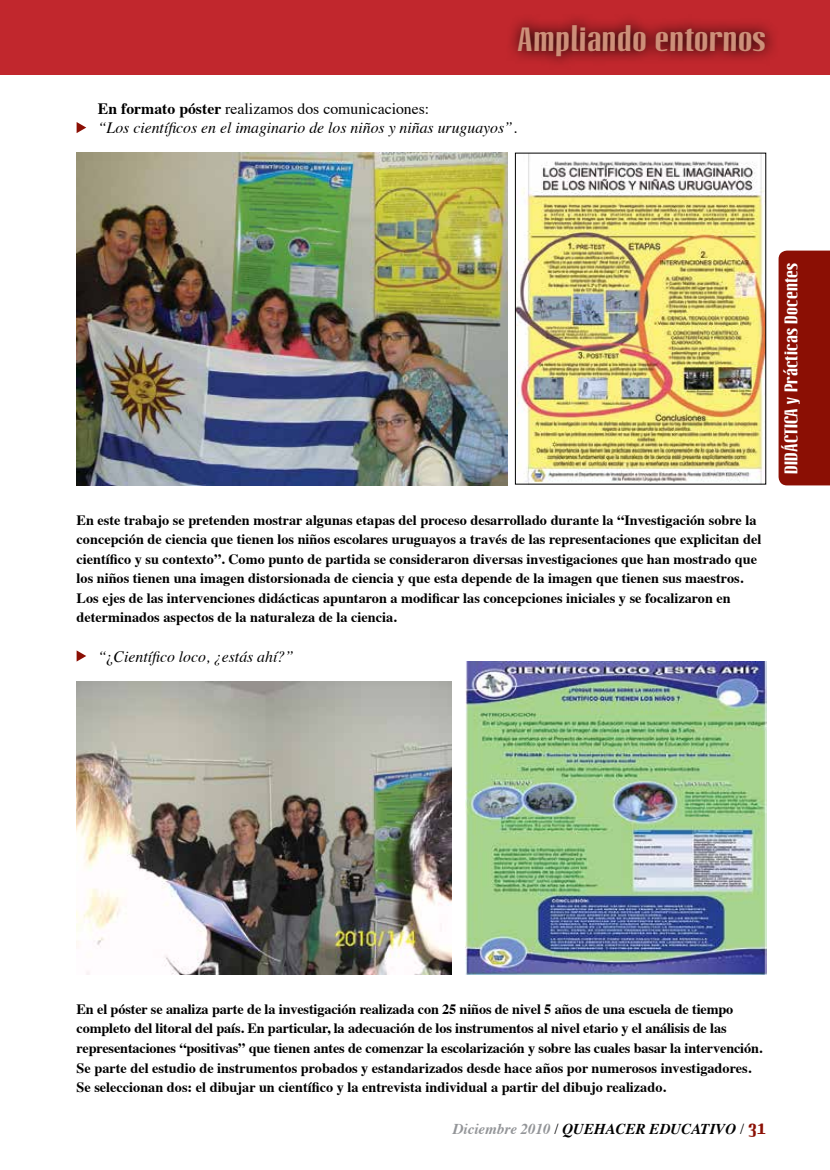
<style>
.page{position:relative;width:830px;height:1170px;background:#fff}
.page>*{position:absolute;margin:0;border:0;box-sizing:border-box;transform-origin:0 0}
.t1{font:700 33px "Linotype Octane";color:#cd8f79}
.t2{font:700 18px "Linotype Octane";color:#fff}
.t3{font:italic 15.75px/19.5px "Times";color:#000}
.t4{font:italic 700 15px "Times";color:#000}
.t5{font:700 14.25px/19.5px "Times";color:#000}
.s1{font-weight:700;font-style:normal}
.s2{font-style:normal}
.s3{color:#939598}
.s4{font-weight:400;font-style:normal}
.s5{font-family:"Linotype Octane";font-style:normal;font-size:18px;color:#8b0f04}
</style>
<div class="page">
<div style="left:778px;top:250px;width:51px;height:235px;background:#8b0f04"></div>
<img style="left:77px;top:153px;width:430px;height:332px">
<img style="left:516px;top:155px;width:247px;height:327px">
<svg style="left:77px;top:122px;width:9px;height:11px"></svg>
<svg style="left:77px;top:650px;width:9px;height:11px"></svg>
<img style="left:465px;top:661px;width:300px;height:313px">
<img style="left:77px;top:681px;width:374px;height:293px">
<div style="left:0;top:0;width:829px;height:74px;background:#c1272d"></div>
<svg style="left:511px;top:18px;width:263px;height:46px"></svg>
<h1 class="t1" style="left:517px;top:20px;width:250px">Ampliando entornos</h1>
<p class="t3" style="left:98px;top:98px;width:420px"><span class="s1">En formato póster</span> <span class="s2">realizamos dos comunicaciones:<br></span>“Los científicos en el imaginario de los niños y niñas uruguayos”.</p>
<p class="t5" style="left:77px;top:508px;width:686px">En este trabajo se pretenden mostrar algunas etapas del proceso desarrollado durante la “Investigación sobre la concepción de ciencia que tienen los niños escolares uruguayos a través de las representaciones que explicitan del científico y su contexto”. Como punto de partida se consideraron diversas investigaciones que han mostrado que los niños tienen una imagen distorsionada de ciencia y que esta depende de la imagen que tienen sus maestros.<br>Los ejes de las intervenciones didácticas apuntaron a modificar las concepciones iniciales y se focalizaron en determinados aspectos de la naturaleza de la ciencia.</p>
<p class="t3" style="left:98px;top:645px;width:197px">“<span class="s2">¿</span>Científico loco, ¿estás ahí?”</p>
<p class="t2" style="left:780px;top:474px;width:213px;rotate:-90deg">DIDÁCTICA y Prácticas Docentes</p>
<p class="t5" style="left:77px;top:997px;width:687px">En el póster se analiza parte de la investigación realizada con 25 niños de nivel 5 años de una escuela de tiempo completo del litoral del país. En particular, la adecuación de los instrumentos al nivel etario y el análisis de las representaciones “positivas” que tienen antes de comenzar la escolarización y sobre las cuales basar la intervención.<br>Se parte del estudio de instrumentos probados y estandarizados desde hace años por numerosos investigadores.<br>Se seleccionan dos: el dibujar un científico y la entrevista individual a partir del dibujo realizado.</p>
<p class="t4" style="left:452px;top:1114px;width:315px"><span class="s3">Diciembre 2010</span> <span class="s4">/</span> QUEHACER EDUCATIVO <span class="s4">/</span> <span class="s5">31</span></p>
</div>
